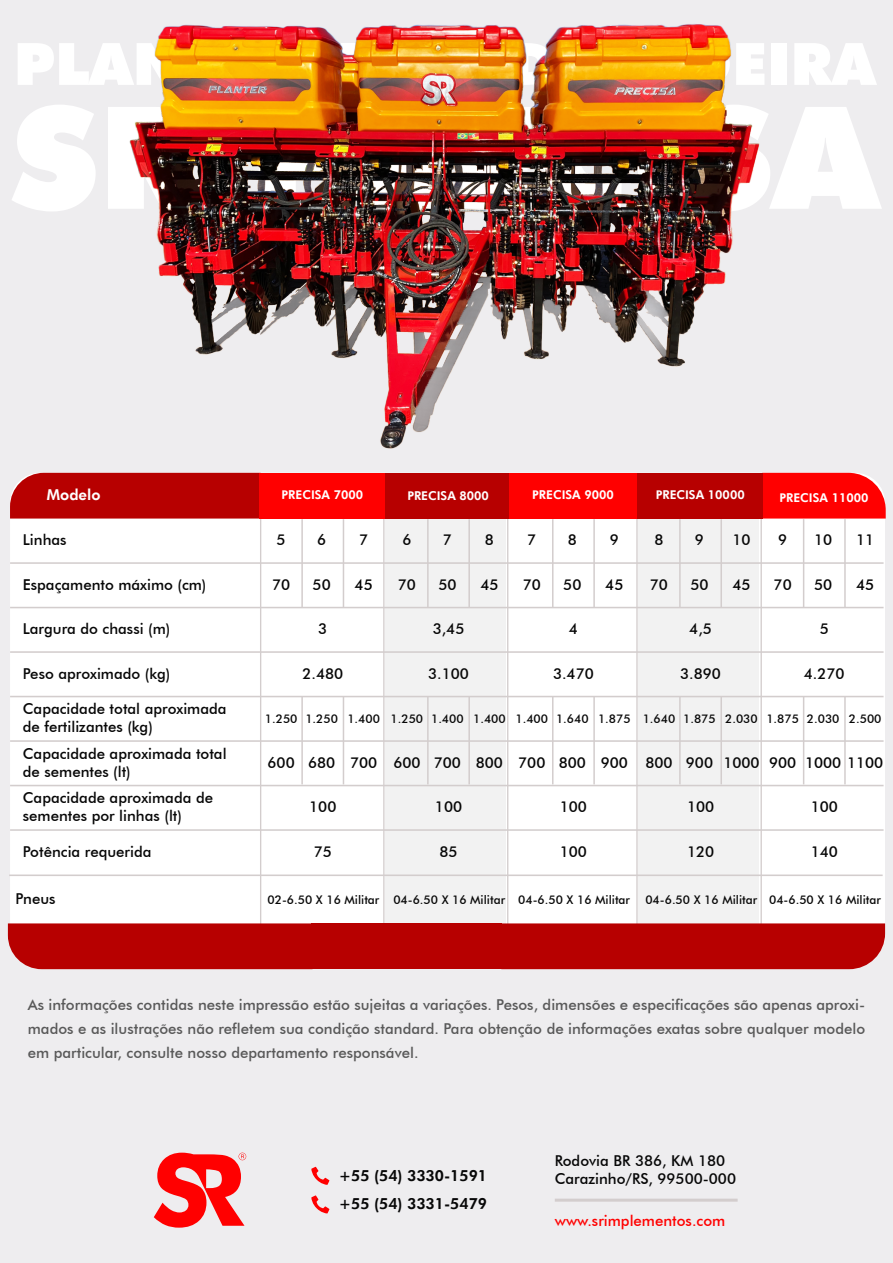
<style>
.page{position:relative;width:893px;height:1263px;background:#eeedef}
.page>*{position:absolute;margin:0;border:0;box-sizing:border-box;transform-origin:0 0}
.t1{font:500 15px/18px "Futura BT";color:#070707}
.t2{font:500 15px/24px "Futura BT";color:#595959;text-align:justify}
.t3{font:700 15px/28.7px "Futura BT";color:#070707}
.t4{font:500 15px "Futura BT";color:#f00}
.t5{font:500 15px "Futura BT";color:#000}
.t6{font:700 15px "Futura BT";color:#fff}
.t7{font:500 12px "Futura BT";color:#070707}
.t8{font:700 12px "Futura BT";color:#fff}
</style>
<div class="page">
<svg style="left:154px;top:1153px;width:92px;height:75px"></svg>
<hr style="left:555px;top:1199px;width:183px;height:3px;background:#d3cdcd">
<svg style="left:311px;top:1167px;width:18px;height:18px"></svg>
<svg style="left:311px;top:1195px;width:18px;height:18px"></svg>
<div style="left:10px;top:518px;width:875px;height:405px;background:#fff"></div>
<div style="left:638px;top:514px;width:121px;height:411px;background:#f2f2f2"></div>
<div style="left:385px;top:516px;width:121px;height:410px;background:#f2f2f2"></div>
<hr style="left:260px;top:518px;width:1px;height:425px;background:#d3cdcd">
<hr style="left:383px;top:516px;width:2px;height:430px;background:#d3cdcd">
<hr style="left:507px;top:518px;width:1px;height:425px;background:#d3cdcd">
<hr style="left:636px;top:516px;width:2px;height:430px;background:#d3cdcd">
<hr style="left:760px;top:518px;width:2px;height:425px;background:#d3cdcd">
<div style="left:10px;top:473px;width:250px;height:45px;background:#b70000"></div>
<hr style="left:10px;top:829px;width:873px;height:2px;background:#d3cdcd">
<hr style="left:10px;top:785px;width:873px;height:1px;background:#d3cdcd">
<hr style="left:10px;top:740px;width:873px;height:2px;background:#d3cdcd">
<hr style="left:10px;top:696px;width:873px;height:1px;background:#d3cdcd">
<hr style="left:10px;top:651px;width:873px;height:2px;background:#d3cdcd">
<hr style="left:10px;top:607px;width:873px;height:1px;background:#d3cdcd">
<hr style="left:10px;top:562px;width:873px;height:2px;background:#d3cdcd">
<div style="left:260px;top:473px;width:125px;height:45px;background:#f00"></div>
<div style="left:385px;top:473px;width:126px;height:45px;background:#b70000"></div>
<div style="left:763px;top:473px;width:123px;height:45px;background:#f00"></div>
<div style="left:502px;top:923px;width:383px;height:46px;background:#b70000"></div>
<hr style="left:9px;top:874px;width:874px;height:2px;background:#d3cdcd">
<div style="left:311px;top:923px;width:191px;height:46px;background:#b70000"></div>
<div style="left:8px;top:923px;width:303px;height:46px;background:#b70000"></div>
<div style="left:509px;top:473px;width:128px;height:45px;background:#f00"></div>
<div style="left:637px;top:473px;width:126px;height:45px;background:#b70000"></div>
<img style="left:129px;top:24px;width:631px;height:425px">
<hr style="left:301px;top:519px;width:2px;height:88px;background:#d3cdcd">
<hr style="left:343px;top:519px;width:1px;height:88px;background:#d3cdcd">
<hr style="left:301px;top:696px;width:2px;height:88px;background:#d3cdcd">
<hr style="left:343px;top:696px;width:1px;height:88px;background:#d3cdcd">
<hr style="left:427px;top:519px;width:2px;height:88px;background:#d3cdcd">
<hr style="left:468px;top:519px;width:2px;height:88px;background:#d3cdcd">
<hr style="left:427px;top:696px;width:2px;height:88px;background:#d3cdcd">
<hr style="left:468px;top:696px;width:2px;height:88px;background:#d3cdcd">
<hr style="left:552px;top:519px;width:1px;height:88px;background:#d3cdcd">
<hr style="left:593px;top:519px;width:2px;height:88px;background:#d3cdcd">
<hr style="left:552px;top:696px;width:1px;height:88px;background:#d3cdcd">
<hr style="left:593px;top:696px;width:2px;height:88px;background:#d3cdcd">
<hr style="left:679px;top:519px;width:2px;height:88px;background:#d3cdcd">
<hr style="left:720px;top:519px;width:2px;height:88px;background:#d3cdcd">
<hr style="left:679px;top:696px;width:2px;height:88px;background:#d3cdcd">
<hr style="left:720px;top:696px;width:2px;height:88px;background:#d3cdcd">
<hr style="left:803px;top:519px;width:1px;height:88px;background:#d3cdcd">
<hr style="left:844px;top:519px;width:2px;height:88px;background:#d3cdcd">
<hr style="left:803px;top:696px;width:1px;height:88px;background:#d3cdcd">
<hr style="left:844px;top:696px;width:2px;height:88px;background:#d3cdcd">
<p class="t6" style="left:47px;top:486px;width:55px">Modelo</p>
<p class="t8" style="left:282px;top:488px;width:83px">PRECISA 7000</p>
<p class="t8" style="left:407px;top:489px;width:83px">PRECISA 8000</p>
<p class="t8" style="left:532px;top:488px;width:83px">PRECISA 9000</p>
<p class="t8" style="left:656px;top:488px;width:90px">PRECISA 10000</p>
<p class="t8" style="left:779px;top:491px;width:90px">PRECISA 11000</p>
<p class="t1" style="left:23px;top:531px;width:45px">Linhas</p>
<p class="t1" style="left:23px;top:575px;width:185px">Espaçamento máximo (cm)</p>
<p class="t1" style="left:23px;top:620px;width:149px">Largura do chassi (m)</p>
<p class="t1" style="left:23px;top:664px;width:149px">Peso aproximado (kg)</p>
<p class="t1" style="left:23px;top:700px;width:205px">Capacidade total aproximada de fertilizantes (kg)</p>
<p class="t1" style="left:23px;top:744px;width:205px">Capacidade aproximada total de sementes (lt)</p>
<p class="t1" style="left:23px;top:789px;width:192px">Capacidade aproximada de sementes por linhas (lt)</p>
<p class="t1" style="left:23px;top:842px;width:130px">Potência requerida</p>
<p class="t1" style="left:15px;top:890px;width:42px">Pneus</p>
<p class="t1" style="left:317px;top:531px;width:11px">6</p>
<p class="t1" style="left:313px;top:575px;width:20px">50</p>
<p class="t5" style="left:355px;top:575px;width:20px">45</p>
<p class="t1" style="left:277px;top:531px;width:11px">5</p>
<p class="t1" style="left:359px;top:531px;width:11px">7</p>
<p class="t1" style="left:272px;top:575px;width:20px">70</p>
<p class="t1" style="left:318px;top:620px;width:11px">3</p>
<p class="t1" style="left:302px;top:664px;width:42px">2.480</p>
<p class="t1" style="left:402px;top:531px;width:11px">6</p>
<p class="t1" style="left:485px;top:531px;width:11px">8</p>
<p class="t1" style="left:398px;top:575px;width:20px">70</p>
<p class="t1" style="left:433px;top:620px;width:33px">3,45</p>
<p class="t1" style="left:443px;top:531px;width:11px">7</p>
<p class="t1" style="left:438px;top:575px;width:20px">50</p>
<p class="t5" style="left:480px;top:575px;width:20px">45</p>
<p class="t1" style="left:428px;top:664px;width:42px">3.100</p>
<p class="t1" style="left:568px;top:531px;width:11px">8</p>
<p class="t1" style="left:563px;top:575px;width:20px">50</p>
<p class="t5" style="left:605px;top:575px;width:20px">45</p>
<p class="t1" style="left:527px;top:531px;width:11px">7</p>
<p class="t1" style="left:610px;top:531px;width:11px">9</p>
<p class="t1" style="left:523px;top:575px;width:20px">70</p>
<p class="t1" style="left:569px;top:620px;width:11px">4</p>
<p class="t1" style="left:553px;top:664px;width:42px">3.470</p>
<p class="t7" style="left:305px;top:711px;width:76px">1.250 1.400</p>
<p class="t1" style="left:268px;top:753px;width:69px">600 680</p>
<p class="t7" style="left:265px;top:711px;width:34px">1.250</p>
<p class="t1" style="left:350px;top:753px;width:29px">700</p>
<p class="t7" style="left:391px;top:711px;width:34px">1.250</p>
<p class="t7" style="left:431px;top:711px;width:76px">1.400 1.400</p>
<p class="t1" style="left:393px;top:753px;width:69px">600 700</p>
<p class="t1" style="left:476px;top:753px;width:29px">800</p>
<p class="t7" style="left:556px;top:711px;width:76px">1.640 1.875</p>
<p class="t1" style="left:518px;top:753px;width:69px">700 800</p>
<p class="t7" style="left:515px;top:711px;width:34px">1.400</p>
<p class="t1" style="left:601px;top:753px;width:29px">900</p>
<p class="t1" style="left:309px;top:798px;width:29px">100</p>
<p class="t1" style="left:314px;top:842px;width:20px">75</p>
<p class="t7" style="left:268px;top:892px;width:113px">02-6.50 X 16 Militar</p>
<p class="t1" style="left:435px;top:798px;width:29px">100</p>
<p class="t1" style="left:439px;top:842px;width:20px">85</p>
<p class="t7" style="left:393px;top:892px;width:113px">04-6.50 X 16 Militar</p>
<p class="t1" style="left:560px;top:798px;width:29px">100</p>
<p class="t1" style="left:560px;top:842px;width:29px">100</p>
<p class="t7" style="left:518px;top:892px;width:113px">04-6.50 X 16 Militar</p>
<p class="t1" style="left:695px;top:531px;width:11px">9</p>
<p class="t1" style="left:690px;top:575px;width:20px">50</p>
<p class="t5" style="left:732px;top:575px;width:20px">45</p>
<p class="t1" style="left:654px;top:531px;width:11px">8</p>
<p class="t1" style="left:732px;top:531px;width:20px">10</p>
<p class="t1" style="left:650px;top:575px;width:20px">70</p>
<p class="t1" style="left:689px;top:620px;width:24px">4,5</p>
<p class="t1" style="left:680px;top:664px;width:42px">3.890</p>
<p class="t1" style="left:814px;top:531px;width:20px">10</p>
<p class="t1" style="left:814px;top:575px;width:20px">50</p>
<p class="t5" style="left:856px;top:575px;width:20px">45</p>
<p class="t1" style="left:778px;top:531px;width:11px">9</p>
<p class="t1" style="left:856px;top:531px;width:20px">11</p>
<p class="t1" style="left:774px;top:575px;width:20px">70</p>
<p class="t1" style="left:820px;top:620px;width:11px">5</p>
<p class="t1" style="left:804px;top:664px;width:42px">4.270</p>
<p class="t7" style="left:643px;top:711px;width:34px">1.640</p>
<p class="t7" style="left:683px;top:711px;width:76px">1.875 2.030</p>
<p class="t1" style="left:645px;top:753px;width:69px">800 900</p>
<p class="t1" style="left:723px;top:753px;width:38px">1000</p>
<p class="t1" style="left:687px;top:798px;width:29px">100</p>
<p class="t1" style="left:687px;top:842px;width:29px">120</p>
<p class="t7" style="left:645px;top:892px;width:113px">04-6.50 X 16 Militar</p>
<p class="t7" style="left:807px;top:711px;width:76px">2.030 2.500</p>
<p class="t7" style="left:766px;top:711px;width:34px">1.875</p>
<p class="t1" style="left:769px;top:753px;width:116px">900 1000 1100</p>
<p class="t1" style="left:811px;top:798px;width:29px">100</p>
<p class="t1" style="left:811px;top:842px;width:29px">140</p>
<p class="t7" style="left:769px;top:892px;width:113px">04-6.50 X 16 Militar</p>
<p class="t2" style="left:28px;top:993px;width:839px">As informações contidas neste impressão estão sujeitas a variações. Pesos, dimensões e especificações são apenas aproxi&shy;mados e as ilustrações não refletem sua condição standard. Para obtenção de informações exatas sobre qualquer modelo em particular, consulte nosso departamento responsável.</p>
<p class="t3" style="left:339px;top:1161px;width:150px">+55 (54) 3330-1591 +55 (54) 3331-5479</p>
<p class="t1" style="left:555px;top:1151px;width:183px">Rodovia BR 386, KM 180<br>Carazinho/RS, 99500-000</p>
<p class="t4" style="left:555px;top:1211px;width:172px">www.srimplementos.com</p>
</div>
